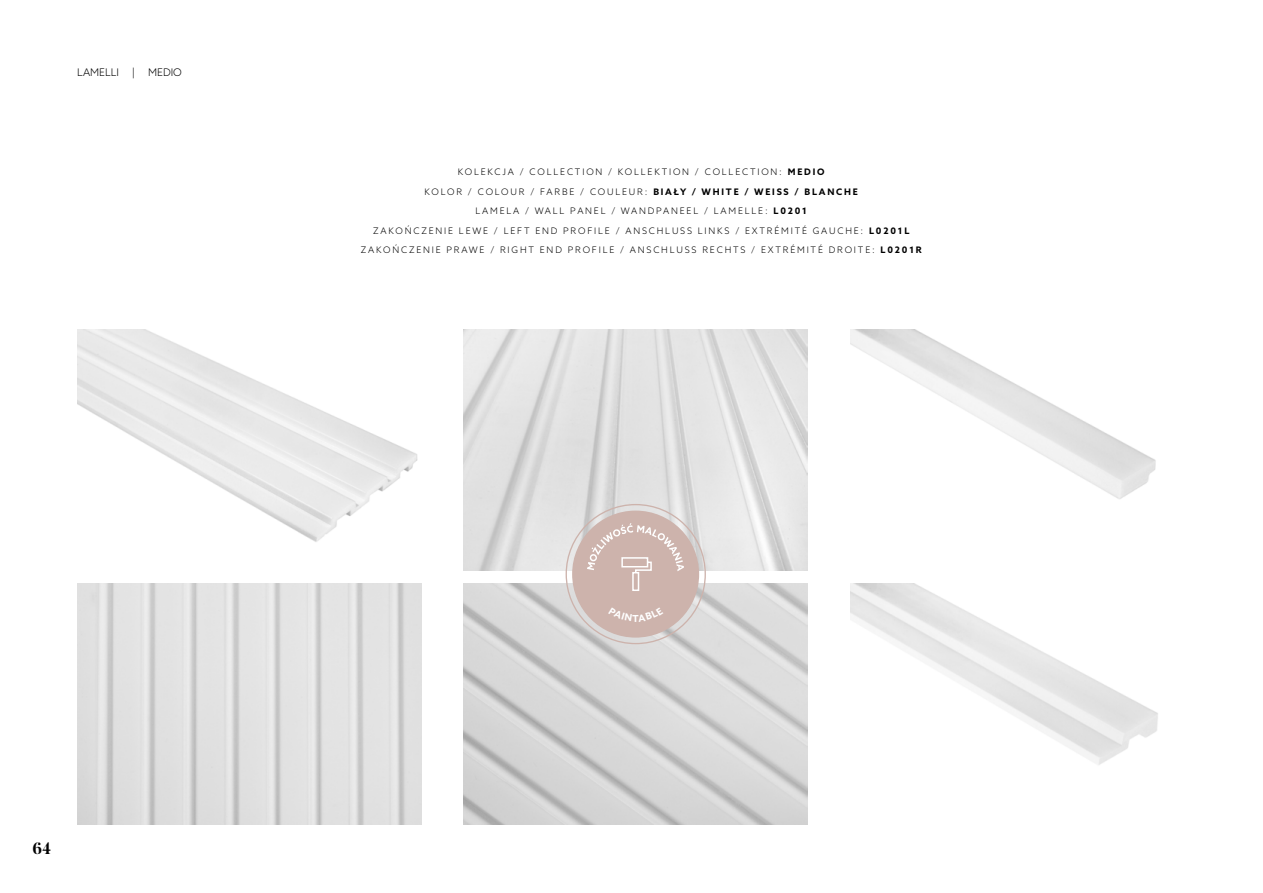
<style>
.page{position:relative;width:1263px;height:893px;background:#fff}
.page>*{position:absolute;margin:0;border:0;box-sizing:border-box;transform-origin:0 0}
.t1{font:700 16.5px "Butler";color:#000}
.t2{font:300 10.5px "Azo Sans";color:#000}
.t3{font:300 9px/19.5px "Azo Sans";letter-spacing:.2em;color:#000;text-align:center}
.s1{font-weight:700}
</style>
<div class="page">
<img style="left:77px;top:330px;width:341px;height:212px">
<img style="left:464px;top:330px;width:344px;height:240px">
<img style="left:850px;top:330px;width:306px;height:169px">
<img style="left:77px;top:584px;width:344px;height:240px">
<img style="left:464px;top:584px;width:344px;height:240px">
<img style="left:850px;top:584px;width:308px;height:181px">
<div style="left:572px;top:511px;width:127px;height:127px;background:#cdb3ac;border-radius:50%"></div>
<svg style="left:587px;top:523px;width:97px;height:68px"></svg>
<p class="t2" style="left:77px;top:66px;width:106px">LAMELLI | MEDIO</p>
<p class="t3" style="left:361px;top:162px;width:562px">KOLEKCJA / COLLECTION / KOLLEKTION / COLLECTION: <span class="s1">MEDIO<br></span>KOLOR / COLOUR / FARBE / COULEUR: <span class="s1">BIAŁY / WHITE / WEISS / BLANCHE<br></span>LAMELA / WALL PANEL / WANDPANEEL / LAMELLE: <span class="s1">L0201<br></span>ZAKOŃCZENIE LEWE / LEFT END PROFILE / ANSCHLUSS LINKS / EXTRÉMITÉ GAUCHE: <span class="s1">L0201L </span>ZAKOŃCZENIE PRAWE / RIGHT END PROFILE / ANSCHLUSS RECHTS / EXTRÉMITÉ DROITE: <span class="s1">L0201R</span></p>
<h1 class="t1" style="left:32px;top:838px;width:20px">64</h1>
</div>
